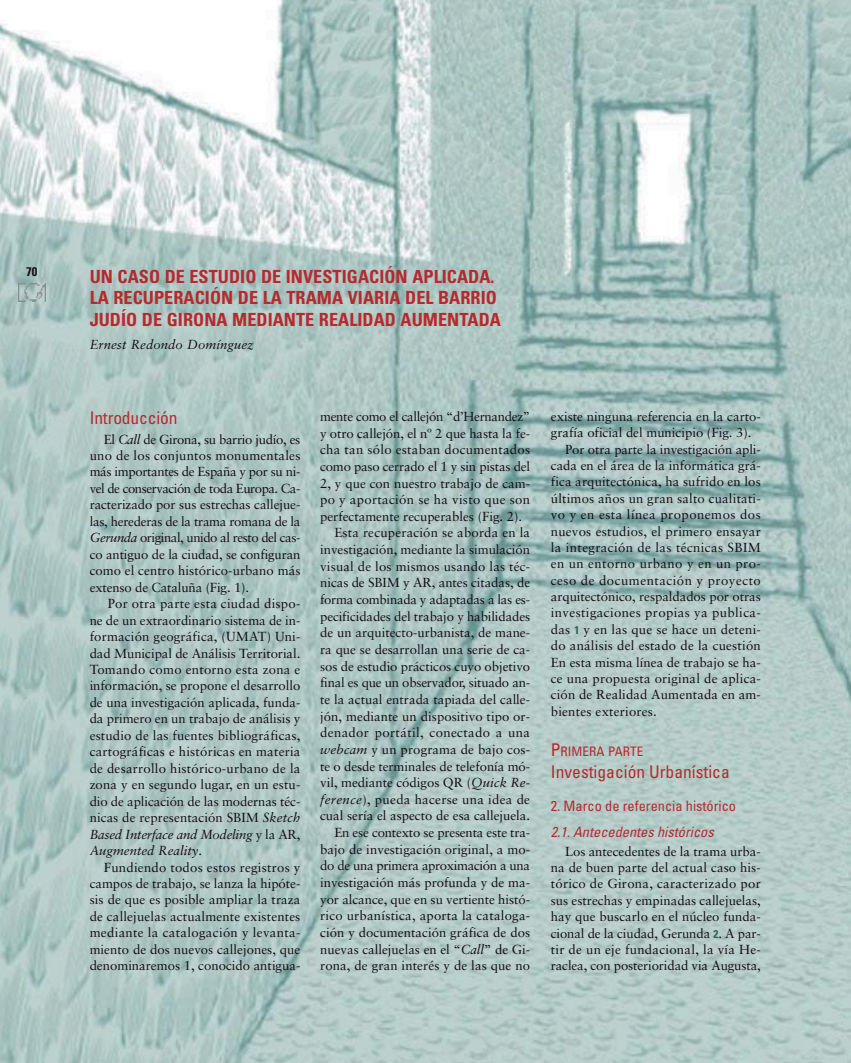
<style>
.page{position:relative;width:851px;height:1063px;background:#fff}
.page>*{position:absolute;margin:0;border:0;box-sizing:border-box;transform-origin:0 0}
.t1{font:700 condensed 18.12px/21.8px "Univers";letter-spacing:.005em;color:#b52a2d}
.t2{font:condensed 17.5px "Univers";color:#b52a2d}
.t3{font:condensed 14.38px "Univers";color:#b52a2d}
.t4{font:italic condensed 14.38px "Univers";color:#b52a2d}
.t5{font:13.12px/16.5px "Sabon";color:#140d14;text-align:justify}
.t6{font:13.12px "Sabon";letter-spacing:.03em;color:#140d14}
.t7{font:13.12px "Sabon";letter-spacing:-.025em;color:#140d14}
.t8{font:13.12px "Sabon";letter-spacing:.02em;color:#140d14}
.t9{font:13.12px "Sabon";letter-spacing:.025em;color:#140d14}
.t10{font:13.12px "Sabon";letter-spacing:-.02em;color:#140d14}
.t11{font:13.12px "Sabon";letter-spacing:.04em;color:#140d14}
.t12{font:13.12px "Sabon";letter-spacing:.035em;color:#140d14}
.t13{font:italic 13.12px "Sabon";letter-spacing:.005em;color:#140d14}
.t14{font:condensed 13.12px "Univers";color:#b52a2d}
.t15{font:700 condensed 12.5px "Univers";color:#140d14}
.s1{font-style:italic}
.s2{font-family:"Univers";font-weight:700;font-stretch:condensed;font-size:11.25px;color:#33615d}
.s3{font-size:17.5px}
</style>
<div class="page">
<img style="left:0;top:0;width:850px;height:1063px">
<img style="left:18px;top:284px;width:28px;height:17px">
<p class="t15" style="left:26px;top:267px;width:13px">70</p>
<h1 class="t1" style="left:90px;top:267px;width:412px">UN CASO DE ESTUDIO DE INVESTIGACIÓN APLICADA.<br>LA RECUPERACIÓN DE LA TRAMA VIARIA DEL BARRIO<br>JUDÍO DE GIRONA MEDIANTE REALIDAD AUMENTADA</h1>
<p class="t13" style="left:90px;top:339px;width:165px">Ernest Redondo Domínguez</p>
<h2 class="t2" style="left:90px;top:411px;width:89px">Introducción</h2>
<p class="t5" style="left:90px;top:432px;width:212px;text-indent:14px">El <span class="s1">Call</span> de Girona, su barrio judío, es uno de los conjuntos monumentales más importantes de España y por su ni&shy;vel de conservación de toda Europa. Ca&shy;racterizado por sus estrechas callejue&shy;las, herederas de la trama romana de la <span class="s1">Gerunda</span> original, unido al resto del cas&shy;co antiguo de la ciudad, se configuran como el centro histórico-urbano más extenso de Cataluña (Fig. 1).</p>
<p class="t5" style="left:90px;top:596px;width:212px;text-indent:18px">Por otra parte esta ciudad dispo&shy;ne de un extraordinario sistema de in&shy;formación geográfica, (UMAT) Uni&shy;dad Municipal de Análisis Territorial.<br>Tomando como entorno esta zona e información, se propone el desarrollo de una investigación aplicada, funda&shy;da primero en un trabajo de análisis y estudio de las fuentes bibliográficas, cartográficas e históricas en materia de desarrollo histórico-urbano de la zona y en segundo lugar, en un estu&shy;dio de aplicación de las modernas téc&shy;nicas de representación SBIM <span class="s1">Sketch Based Interface and Modeling</span> y la AR, <span class="s1">Augmented Reality</span>.</p>
<p class="t5" style="left:90px;top:860px;width:212px;text-indent:14px">Fundiendo todos estos registros y campos de trabajo, se lanza la hipóte&shy;sis de que es posible ampliar la traza de callejuelas actualmente existentes mediante la catalogación y levanta&shy;miento de dos nuevos callejones, que denominaremos 1, conocido antigua-</p>
<p class="t7" style="left:320px;top:411px;width:211px">mente como el callejón “d’Hernandez”</p>
<p class="t5" style="left:320px;top:426px;width:211px">y otro callejón, el nº 2 que hasta la fe-</p>
<p class="t8" style="left:320px;top:444px;width:211px">cha tan sólo estaban documentados</p>
<p class="t5" style="left:320px;top:459px;width:211px">como paso cerrado el 1 y sin pistas del</p>
<p class="t5" style="left:320px;top:476px;width:211px">2, y que con nuestro trabajo de cam-</p>
<p class="t9" style="left:320px;top:494px;width:211px">po y aportación se ha visto que son</p>
<p class="t5" style="left:320px;top:509px;width:203px">perfectamente recuperables (Fig. 2).</p>
<p class="t5" style="left:334px;top:526px;width:197px">Esta recuperación se aborda en la</p>
<p class="t5" style="left:320px;top:542px;width:211px">investigación, mediante la simulación</p>
<p class="t5" style="left:320px;top:559px;width:211px">visual de los mismos usando las téc-</p>
<p class="t5" style="left:320px;top:576px;width:211px">nicas de SBIM y AR, antes citadas, de</p>
<p class="t10" style="left:320px;top:594px;width:211px">forma combinada y adaptadas a las es-</p>
<p class="t5" style="left:320px;top:609px;width:211px">pecificidades del trabajo y habilidades</p>
<p class="t5" style="left:320px;top:626px;width:211px">de un arquitecto-urbanista, de mane-</p>
<p class="t5" style="left:320px;top:642px;width:211px">ra que se desarrollan una serie de ca-</p>
<p class="t5" style="left:320px;top:659px;width:211px">sos de estudio prácticos cuyo objetivo</p>
<p class="t5" style="left:320px;top:676px;width:211px">final es que un observador, situado an-</p>
<p class="t5" style="left:320px;top:692px;width:211px">te la actual entrada tapiada del calle-</p>
<p class="t5" style="left:320px;top:709px;width:211px">jón, mediante un dispositivo tipo or-</p>
<p class="t6" style="left:320px;top:727px;width:211px">denador portátil, conectado a una</p>
<p class="t5" style="left:320px;top:742px;width:211px"><span class="s1">webcam</span> y un programa de bajo cos-</p>
<p class="t5" style="left:320px;top:759px;width:211px">te o desde terminales de telefonía mó-</p>
<p class="t5" style="left:320px;top:775px;width:211px">vil, mediante códigos QR (<span class="s1">Quick Re-</span></p>
<p class="t9" style="left:320px;top:794px;width:211px"><span class="s1">ference</span>), pueda hacerse una idea de</p>
<p class="t5" style="left:320px;top:809px;width:211px">cual sería el aspecto de esa callejuela.</p>
<p class="t5" style="left:334px;top:825px;width:197px">En ese contexto se presenta este tra-</p>
<p class="t5" style="left:320px;top:842px;width:211px">bajo de investigación original, a mo-</p>
<p class="t7" style="left:320px;top:860px;width:211px">do de una primera aproximación a una</p>
<p class="t5" style="left:320px;top:875px;width:211px">investigación más profunda y de ma-</p>
<p class="t5" style="left:320px;top:892px;width:211px">yor alcance, que en su vertiente histó-</p>
<p class="t5" style="left:320px;top:909px;width:211px">rico urbanística, aporta la cataloga-</p>
<p class="t5" style="left:320px;top:925px;width:211px">ción y documentación gráfica de dos</p>
<p class="t5" style="left:320px;top:942px;width:211px">nuevas callejuelas en el “<span class="s1">Call</span>” de Gi-</p>
<p class="t5" style="left:320px;top:959px;width:211px">rona, de gran interés y de las que no</p>
<p class="t5" style="left:550px;top:409px;width:211px">existe ninguna referencia en la carto-</p>
<p class="t5" style="left:550px;top:426px;width:202px">grafía oficial del municipio (Fig. 3).</p>
<p class="t5" style="left:565px;top:442px;width:197px">Por otra parte la investigación apli-</p>
<p class="t5" style="left:550px;top:458px;width:211px">cada en el área de la informática grá-</p>
<p class="t5" style="left:550px;top:475px;width:211px">fica arquitectónica, ha sufrido en los</p>
<p class="t5" style="left:550px;top:491px;width:211px">últimos años un gran salto cualitati-</p>
<p class="t12" style="left:550px;top:509px;width:211px">vo y en esta línea proponemos dos</p>
<p class="t8" style="left:550px;top:526px;width:211px">nuevos estudios, el primero ensayar</p>
<p class="t6" style="left:550px;top:542px;width:211px">la integración de las técnicas SBIM</p>
<p class="t6" style="left:550px;top:558px;width:211px">en un entorno urbano y en un pro-</p>
<p class="t11" style="left:550px;top:575px;width:211px">ceso de documentación y proyecto</p>
<p class="t5" style="left:550px;top:589px;width:211px">arquitectónico, respaldados por otras</p>
<p class="t6" style="left:550px;top:607px;width:211px">investigaciones propias ya publica-</p>
<p class="t5" style="left:550px;top:622px;width:211px">das <span class="s2">1</span> y en las que se hace un deteni-</p>
<p class="t5" style="left:550px;top:638px;width:211px">do análisis del estado de la cuestión</p>
<p class="t5" style="left:550px;top:655px;width:211px">En esta misma línea de trabajo se ha-</p>
<p class="t5" style="left:550px;top:671px;width:211px">ce una propuesta original de aplica-</p>
<p class="t5" style="left:550px;top:688px;width:211px">ción de Realidad Aumentada en am-</p>
<p class="t5" style="left:550px;top:704px;width:107px">bientes exteriores.</p>
<p class="t14" style="left:550px;top:747px;width:94px"><span class="s3">P</span>RIMERA PARTE</p>
<h2 class="t2" style="left:550px;top:765px;width:180px">Investigación Urbanística</h2>
<p class="t3" style="left:550px;top:800px;width:187px">2. Marco de referencia histórico</p>
<p class="t4" style="left:550px;top:826px;width:167px">2.1.Antecedentes históricos</p>
<p class="t5" style="left:550px;top:844px;width:211px;text-indent:14px">Los antecedentes de la trama urba&shy;na de buen parte del actual caso his&shy;tórico de Girona, caracterizado por sus estrechas y empinadas callejuelas, hay que buscarlo en el núcleo funda&shy;cional de la ciudad, Gerunda <span class="s2">2</span>. A par&shy;tir de un eje fundacional, la vía He&shy;raclea, con posterioridad via Augusta,</p>
</div>
